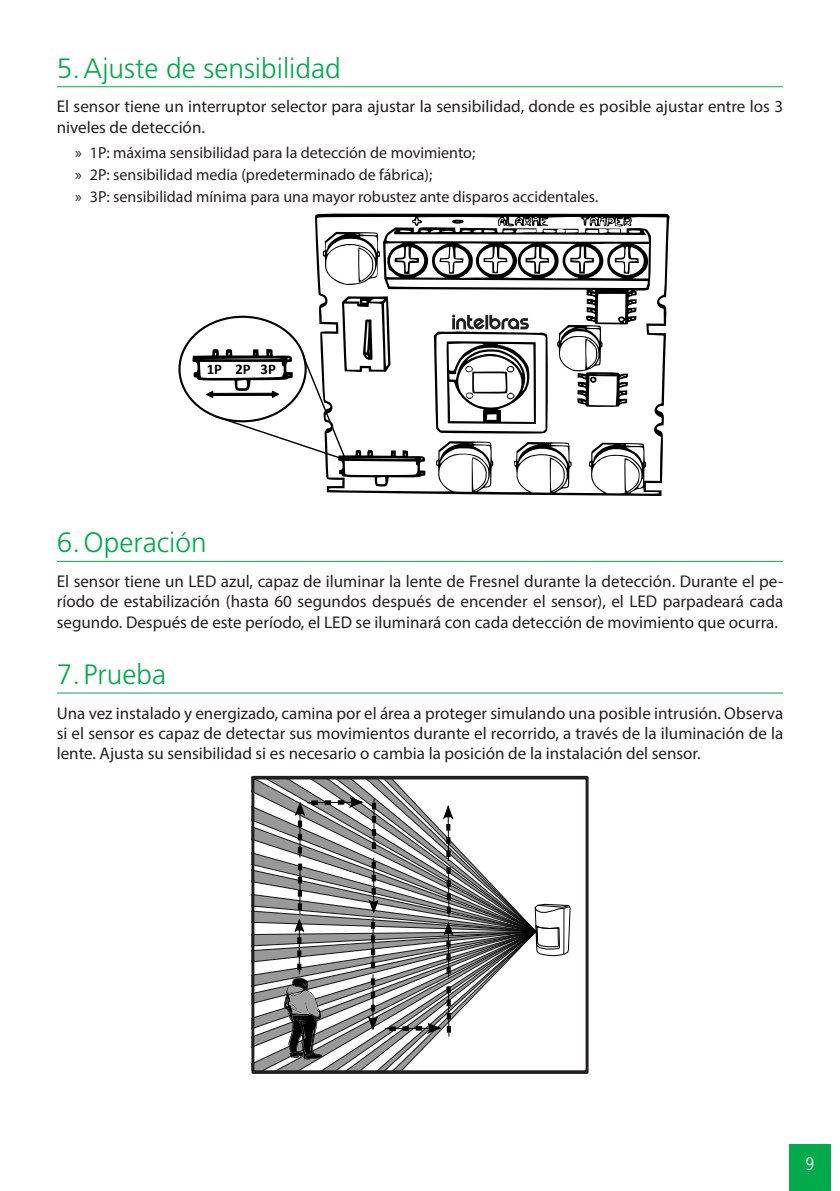
<style>
.page{position:relative;width:840px;height:1191px;background:#fff}
.page>*{position:absolute;margin:0;border:0;box-sizing:border-box;transform-origin:0 0}
.t1{font:300 28px "Frutiger LT Std";color:#03aa4b}
.t2{font:300 condensed 18.2px "Frutiger LT Std";color:#fff}
._0__Corpo_de_texto{font:17px/20.4px "Myriad Pro";color:#231f20;text-align:justify}
.t3{font:16px "Myriad Pro";color:#231f20}
.t4{font:700 14.8px "Calibri";color:#000}
</style>
<div class="page">
<div style="left:788px;top:1144px;width:42px;height:47px;background:#03aa4b"></div>
<hr style="left:57px;top:86px;width:725px;height:1px;background:#03aa4b">
<hr style="left:57px;top:561px;width:725px;height:1px;background:#03aa4b">
<hr style="left:57px;top:692px;width:725px;height:1px;background:#03aa4b">
<svg style="left:192px;top:349px;width:122px;height:101px"></svg>
<svg style="left:314px;top:214px;width:355px;height:282px"></svg>
<svg style="left:444px;top:309px;width:96px;height:24px"></svg>
<div style="left:251px;top:776px;width:337px;height:297px;border:3px solid #231f20"></div>
<svg style="left:251px;top:776px;width:320px;height:294px"></svg>
<p class="t1" style="left:57px;top:52px;width:285px">5.Ajuste de sensibilidad</p>
<p class="_0__Corpo_de_texto" style="left:57px;top:96px;width:727px">El sensor tiene un interruptor selector para ajustar la sensibilidad, donde es posible ajustar entre los 3 niveles de detección.</p>
<p class="t3" style="left:75px;top:142px;width:401px">» 1P: máxima sensibilidad para la detección de movimiento;</p>
<p class="t3" style="left:75px;top:164px;width:358px">» 2P: sensibilidad media (predeterminado de fábrica);</p>
<p class="t3" style="left:75px;top:186px;width:524px">» 3P: sensibilidad mínima para una mayor robustez ante disparos accidentales.</p>
<p class="t4" style="left:206px;top:359px;width:71px">1P 2P 3P</p>
<p class="t1" style="left:57px;top:527px;width:151px">6.Operación</p>
<p class="_0__Corpo_de_texto" style="left:57px;top:571px;width:727px">El sensor tiene un LED azul, capaz de iluminar la lente de Fresnel durante la detección. Durante el pe&shy;ríodo de estabilización (hasta 60 segundos después de encender el sensor), el LED parpadeará cada segundo. Después de este período, el LED se iluminará con cada detección de movimiento que ocurra.</p>
<p class="t1" style="left:57px;top:658px;width:111px">7. Prueba</p>
<p class="_0__Corpo_de_texto" style="left:57px;top:702px;width:727px">Una vez instalado y energizado, camina por el área a proteger simulando una posible intrusión. Observa si el sensor es capaz de detectar sus movimientos durante el recorrido, a través de la iluminación de la lente. Ajusta su sensibilidad si es necesario o cambia la posición de la instalación del sensor.</p>
<p class="t2" style="left:805px;top:1153px;width:10px">9</p>
</div>
